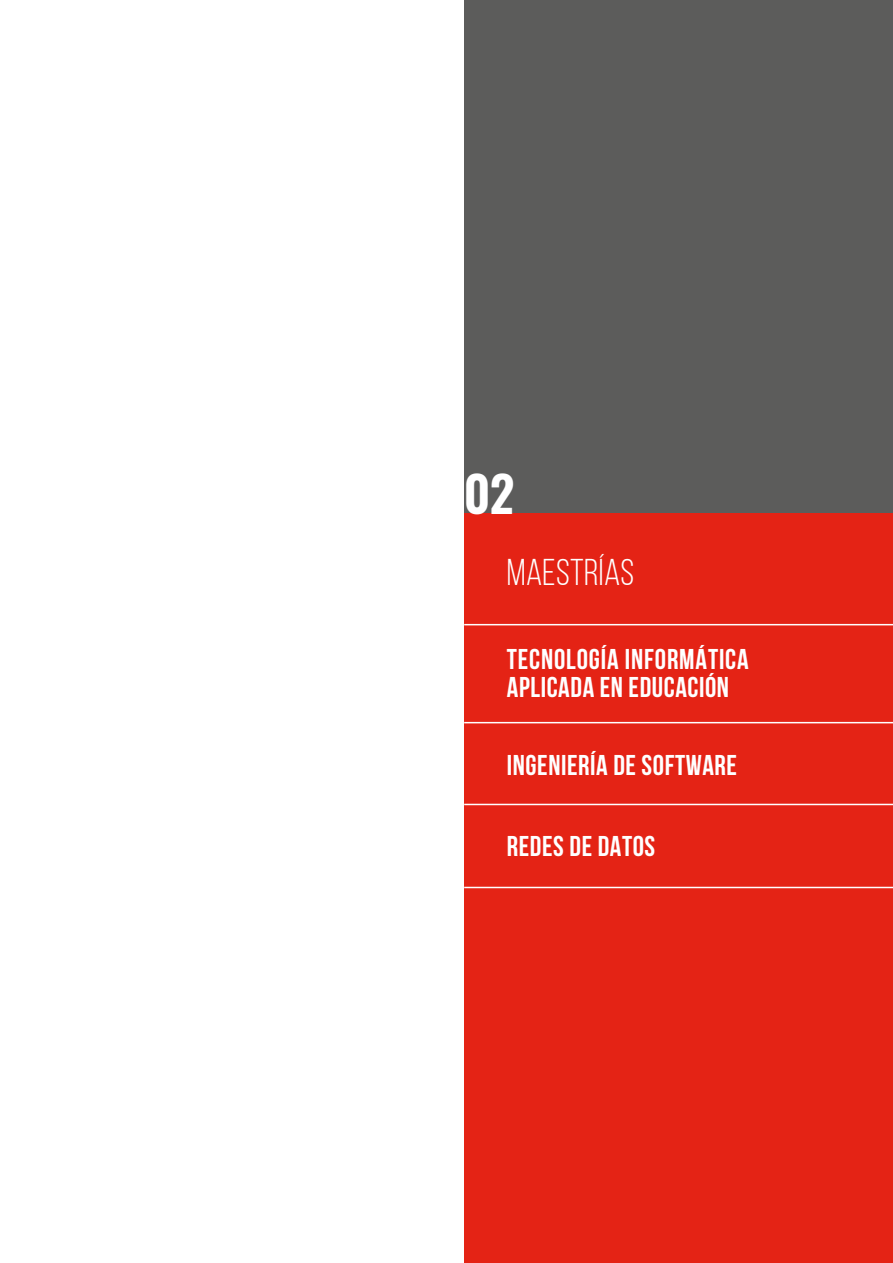
<style>
.page{position:relative;width:893px;height:1263px;background:#fff}
.page>*{position:absolute;margin:0;border:0;box-sizing:border-box;transform-origin:0 0}
.t1{font:600 49.5px "Oswald";color:#fff}
.t2{font:37.2px "Bebas Neue";letter-spacing:.01em;color:#fff}
.t3{font:700 28.5px/28.5px "Bebas Neue";letter-spacing:.02em;color:#fff}
</style>
<div class="page">
<div style="left:464px;top:0;width:429px;height:514px;background:#5c5c5b"></div>
<div style="left:464px;top:513px;width:429px;height:750px;background:#e42315"></div>
<hr style="left:464px;top:804px;width:429px;height:1px;background:#fff">
<hr style="left:464px;top:887px;width:429px;height:1px;background:#fff">
<hr style="left:464px;top:722px;width:429px;height:1px;background:#fff">
<hr style="left:464px;top:624px;width:429px;height:1px;background:#fff">
<h1 class="t1" style="left:464px;top:459px;width:52px">02</h1>
<h2 class="t2" style="left:507px;top:552px;width:129px">MaESTRÍAS</h2>
<p class="t3" style="left:507px;top:644px;width:243px">TECNOLOGÍA INFORMÁTICA<br>APLICADA EN EDUCACIÓN</p>
<p class="t3" style="left:507px;top:751px;width:232px">INGENIERÍA DE SOFTWARE</p>
<p class="t3" style="left:507px;top:832px;width:150px">REDES DE DATOS</p>
</div>
